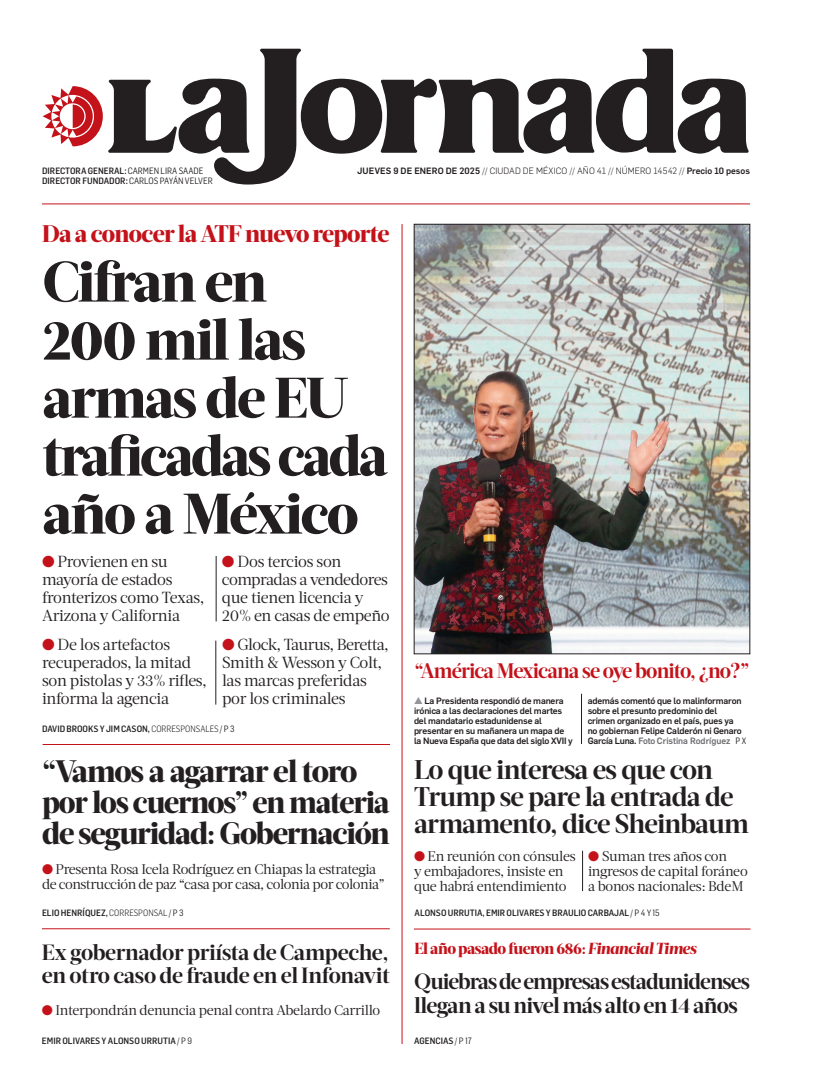
<style>
.page{position:relative;width:822px;height:1089px;background:#fff}
.page>*{position:absolute;margin:0;border:0;box-sizing:border-box;transform-origin:0 0}
.t1{font:800 57px/58px "Acta Headline";letter-spacing:-.035em;color:#231f20}
.t2{font:800 31px/31px "Acta Headline";letter-spacing:-.04em;color:#231f20}
.t3{font:700 27px/27px "Acta Headline";letter-spacing:-.035em;color:#231f20}
.t4{font:800 24px "Acta Headline";letter-spacing:-.03em;color:#c4121a}
.t5{font:700 22px/28.8px "Acta Headline";letter-spacing:-.03em;color:#231f20}
.t6{font:700 21px "Acta Headline";letter-spacing:-.045em;color:#c4121a}
.t7{font:16px/18px "Acta Deck";letter-spacing:-.025em;color:#231f20}
.t8{font:800 16px "Acta Headline";letter-spacing:-.03em;color:#c4121a}
.t9{font:14px/15px "Acta Deck";letter-spacing:-.025em;color:#231f20}
.t10{font:500 9px/10px "Flama";letter-spacing:-.02em;color:#231f20}
.t11{font:500 9px "Flama Semicond";color:#231f20}
.t12{font:300 9px "Flama";letter-spacing:.01em;color:#231f20}
.s1{font-weight:400}
.s2{font-weight:500}
.s3{color:#c4121a}
.s4{font-weight:300}
.s5{color:#939598}
.s6{color:#6c6d70}
.s7{font-family:"Flama Semicond";font-weight:400}
.s8{font-style:italic}
</style>
<div class="page">
<svg style="left:43px;top:49px;width:706px;height:136px"></svg>
<hr style="left:42px;top:203px;width:708px;height:1px;background:#c4121a">
<hr style="left:42px;top:928px;width:348px;height:1px;background:#c4121a">
<hr style="left:43px;top:744px;width:347px;height:1px;background:#c4121a">
<hr style="left:402px;top:224px;width:1px;height:820px;background:#c4121a">
<hr style="left:414px;top:929px;width:337px;height:1px;background:#c4121a">
<hr style="left:216px;top:556px;width:1px;height:65px;background:#231f20">
<hr style="left:216px;top:641px;width:1px;height:64px;background:#231f20">
<hr style="left:581px;top:694px;width:1px;height:50px;background:#231f20">
<hr style="left:582px;top:851px;width:1px;height:40px;background:#231f20">
<img style="left:416px;top:226px;width:332px;height:426px">
<div style="left:414px;top:224px;width:336px;height:430px;border:1px solid #231f20"></div>
<p class="t11" style="left:42px;top:165px;width:163px">DIRECTORA GENERAL: <span class="s1">CARMEN LIRA SAADE</span></p>
<p class="t12" style="left:357px;top:164px;width:394px"><span class="s2">JUEVES 9 DE ENERO DE 2025</span> // CIUDAD DE MÉXICO // AÑO 41 // NÚMERO 14542 // <span class="s2">Precio 10 pesos</span></p>
<p class="t11" style="left:42px;top:175px;width:172px">DIRECTOR FUNDADOR: <span class="s1">CARLOS PAYÁN VELVER</span></p>
<h3 class="t4" style="left:42px;top:219px;width:349px">Da a conocer la ATF nuevo reporte</h3>
<h1 class="t1" style="left:42px;top:253px;width:347px">Cifran en<br>200 mil las armas de EU traficadas cada año a México</h1>
<h3 class="t7" style="left:42px;top:553px;width:164px"><span class="s3">●</span> Provienen en su mayoría de estados fronterizos como Texas,<br>Arizona y California</h3>
<h3 class="t7" style="left:222px;top:553px;width:169px"><span class="s3">●</span> Dos tercios son compradas a vendedores que tienen licencia y<br>20% en casas de empeño</h3>
<h3 class="t7" style="left:42px;top:636px;width:166px"><span class="s3">●</span> De los artefactos recuperados, la mitad son pistolas y 33% rifles, informa la agencia</h3>
<h3 class="t7" style="left:222px;top:636px;width:168px"><span class="s3">●</span> Glock, Taurus, Beretta,<br>Smith &amp; Wesson y Colt, las marcas preferidas por los criminales</h3>
<p class="t11" style="left:42px;top:723px;width:194px">DAVID BROOKS Y JIM CASON, <span class="s4">CORRESPONSALES</span> <span class="s1">/ P 3</span></p>
<h3 class="t6" style="left:415px;top:659px;width:337px">“América Mexicana se oye bonito, ¿no?”</h3>
<p class="t10" style="left:414px;top:695px;width:160px"><span class="s5">▲</span> La Presidenta respondió de manera irónica a las declaraciones del martes del mandatario estadunidense al presentar en su mañanera un mapa de la Nueva España que data del siglo XVII y</p>
<p class="t10" style="left:588px;top:695px;width:160px">además comentó que lo malinformaron sobre el presunto predominio del crimen organizado en el país, pues ya<br>no gobiernan Felipe Calderón ni Genaro García Luna. <span class="s6">Foto Cristina Rodríguez</span> <span class="s7">P X</span></p>
<h2 class="t2" style="left:42px;top:756px;width:349px">“Vamos a agarrar el toro por los cuernos” en materia de seguridad: Gobernación</h2>
<h3 class="t9" style="left:42px;top:862px;width:344px"><span class="s3">●</span> Presenta Rosa Icela Rodríguez en Chiapas la estrategia de construcción de paz “casa por casa, colonia por colonia”</h3>
<p class="t11" style="left:42px;top:907px;width:143px">ELIO HENRÍQUEZ, <span class="s4">CORRESPONSAL</span> <span class="s1">/ P 3</span></p>
<p class="t11" style="left:415px;top:907px;width:247px">ALONSO URRUTIA, EMIR OLIVARES Y BRAULIO CARBAJAL <span class="s1">/ P 4 Y 15</span></p>
<h3 class="t3" style="left:414px;top:756px;width:336px">Lo que interesa es que con<br>Trump se pare la entrada de armamento, dice Sheinbaum</h3>
<h3 class="t9" style="left:414px;top:849px;width:163px"><span class="s3">●</span> En reunión con cónsules y embajadores, insiste en que habrá entendimiento</h3>
<h3 class="t9" style="left:588px;top:849px;width:161px"><span class="s3">●</span> Suman tres años con ingresos de capital foráneo a bonos nacionales: BdeM</h3>
<h3 class="t8" style="left:414px;top:939px;width:284px">El año pasado fueron 686: <span class="s8">Financial Times</span></h3>
<h3 class="t5" style="left:42px;top:938px;width:710px">Ex gobernador priísta de Campeche,<br>en otro caso de fraude en el Infonavit Quiebras de empresas estadunidenses</h3>
<h3 class="t5" style="left:414px;top:991px;width:325px">llegan a su nivel más alto en 14 años</h3>
<p class="t11" style="left:42px;top:1035px;width:152px">EMIR OLIVARES Y ALONSO URRUTIA <span class="s1">/ P 9</span></p>
<p class="t11" style="left:414px;top:1035px;width:59px">AGENCIAS <span class="s1">/ P 17</span></p>
<h3 class="t9" style="left:42px;top:1003px;width:340px"><span class="s3">●</span> Interpondrán denuncia penal contra Abelardo Carrillo</h3>
</div>
